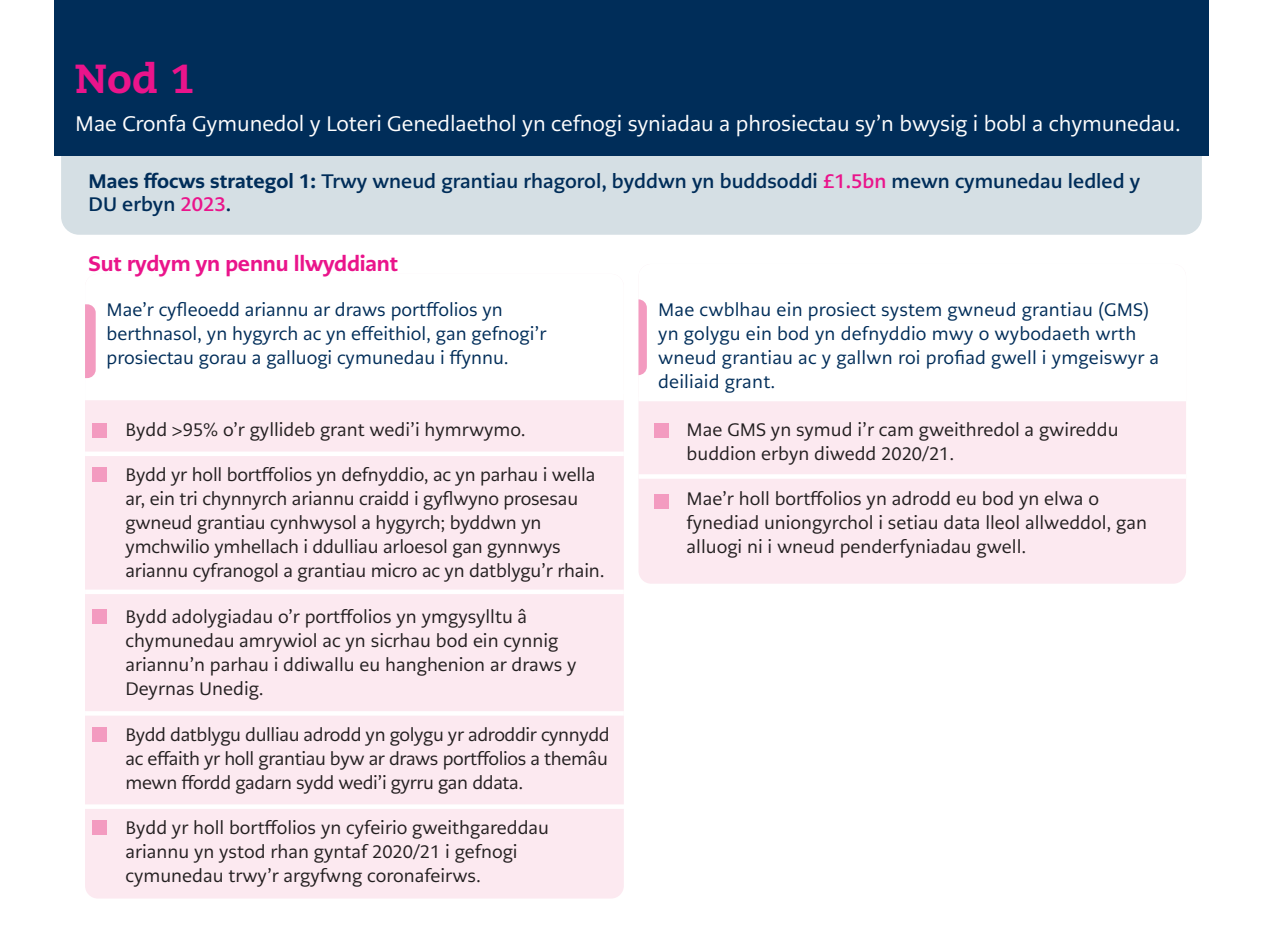
<style>
.page{position:relative;width:1263px;height:936px;background:#fff}
.page>*{position:absolute;margin:0;border:0;box-sizing:border-box;transform-origin:0 0}
.Subheading_1{font:800 40.5px "Caecilia LT Pro 85";color:#ea148b}
.Introduction_1{font:21px "PMN Caecilia Sans Text";letter-spacing:-.005em;color:#fff}
.Body_copy{font:800 21px "PMN Caecilia Sans Text";letter-spacing:-.01em;color:#ea148b}
.Body_copy-2{font:700 19.5px/23.4px "PMN Caecilia Sans Text";color:#002d59}
.t1{font:18px/24px "PMN Caecilia Sans Text";color:#231f20}
.Body_copy-3{font:18px/24px "PMN Caecilia Sans Text";letter-spacing:.005em;color:#002d59}
.s1{font-weight:800}
.s2{color:#ea148b}
</style>
<div class="page">
<div style="left:61px;top:97px;width:1141px;height:138px;background:#d5dfe4;border-radius:18px"></div>
<div style="left:54px;top:0;width:1155px;height:155px;background:#002d59"></div>
<div style="left:85px;top:274px;width:539px;height:624px;background:#fce9f0;border-radius:13px"></div>
<div style="left:85px;top:274px;width:539px;height:126px;background:#fff"></div>
<div style="left:85px;top:451px;width:539px;height:5px;background:#fff"></div>
<div style="left:85px;top:589px;width:539px;height:5px;background:#fff"></div>
<hr style="left:85px;top:711px;width:539px;height:4px;background:#fff">
<svg style="left:85px;top:304px;width:11px;height:74px"></svg>
<div style="left:638px;top:264px;width:548px;height:319px;background:#fce9f0;border-radius:13px"></div>
<div style="left:638px;top:264px;width:548px;height:136px;background:#fff"></div>
<svg style="left:638px;top:299px;width:9px;height:76px"></svg>
<hr style="left:638px;top:397px;width:548px;height:4px;background:#fff">
<hr style="left:638px;top:474px;width:548px;height:4px;background:#fff">
<div style="left:655px;top:423px;width:14px;height:14px;background:#f39bc0"></div>
<div style="left:655px;top:494px;width:14px;height:14px;background:#f39bc0"></div>
<div style="left:92px;top:424px;width:15px;height:14px;background:#f39bc0"></div>
<div style="left:92px;top:467px;width:15px;height:14px;background:#f39bc0"></div>
<div style="left:92px;top:609px;width:15px;height:14px;background:#f39bc0"></div>
<div style="left:92px;top:727px;width:15px;height:14px;background:#f39bc0"></div>
<div style="left:92px;top:820px;width:15px;height:14px;background:#f39bc0"></div>
<hr style="left:52px;top:804px;width:587px;height:4px;background:#fff">
<p class="Subheading_1" style="left:75px;top:51px;width:121px">Nod 1</p>
<p class="Introduction_1" style="left:75px;top:110px;width:1107px">Mae Cronfa Gymunedol y Loteri Genedlaethol yn cefnogi syniadau a phrosiectau sy’n bwysig i bobl a chymunedau.</p>
<p class="Body_copy-2" style="left:89px;top:169px;width:1053px"><span class="s1">Maes ffocws strategol 1:</span> Trwy wneud grantiau rhagorol, byddwn yn buddsoddi <span class="s2">£1.5bn</span> mewn cymunedau ledled y<br>DU erbyn <span class="s2">2023</span>.</p>
<p class="Body_copy" style="left:89px;top:250px;width:311px">Sut rydym yn pennu llwyddiant</p>
<p class="Body_copy-3" style="left:107px;top:298px;width:441px">Mae’r cyfleoedd ariannu ar draws portffolios yn berthnasol, yn hygyrch ac yn effeithiol, gan gefnogi’r prosiectau gorau a galluogi cymunedau i ffynnu.</p>
<p class="Body_copy-3" style="left:658px;top:298px;width:502px">Mae cwblhau ein prosiect system gwneud grantiau (GMS) yn golygu ein bod yn defnyddio mwy o wybodaeth wrth wneud grantiau ac y gallwn roi profiad gwell i ymgeiswyr a deiliaid grant.</p>
<p class="t1" style="left:125px;top:417px;width:402px">Bydd &gt;95% o’r gyllideb grant wedi’i hymrwymo.</p>
<p class="t1" style="left:125px;top:463px;width:481px">Bydd yr holl bortffolios yn defnyddio, ac yn parhau i wella ar, ein tri chynnyrch ariannu craidd i gyflwyno prosesau gwneud grantiau cynhwysol a hygyrch; byddwn yn ymchwilio ymhellach i ddulliau arloesol gan gynnwys ariannu cyfranogol a grantiau micro ac yn datblygu’r rhain.</p>
<p class="t1" style="left:125px;top:604px;width:453px">Bydd adolygiadau o’r portffolios yn ymgysylltu â chymunedau amrywiol ac yn sicrhau bod ein cynnig ariannu’n parhau i ddiwallu eu hanghenion ar draws y Deyrnas Unedig.</p>
<p class="t1" style="left:125px;top:722px;width:486px;text-align:justify">Bydd datblygu dulliau adrodd yn golygu yr adroddir cynnydd ac effaith yr holl grantiau byw ar draws portffolios a themâu mewn ffordd gadarn sydd wedi’i gyrru gan ddata.</p>
<p class="t1" style="left:125px;top:815px;width:425px">Bydd yr holl bortffolios yn cyfeirio gweithgareddau ariannu yn ystod rhan gyntaf 2020/21 i gefnogi cymunedau trwy’r argyfwng coronafeirws.</p>
<p class="t1" style="left:687px;top:417px;width:433px">Mae GMS yn symud i’r cam gweithredol a gwireddu buddion erbyn diwedd 2020/21.</p>
<p class="t1" style="left:687px;top:487px;width:462px">Mae’r holl bortffolios yn adrodd eu bod yn elwa o fynediad uniongyrchol i setiau data lleol allweddol, gan alluogi ni i wneud penderfyniadau gwell.</p>
</div>
